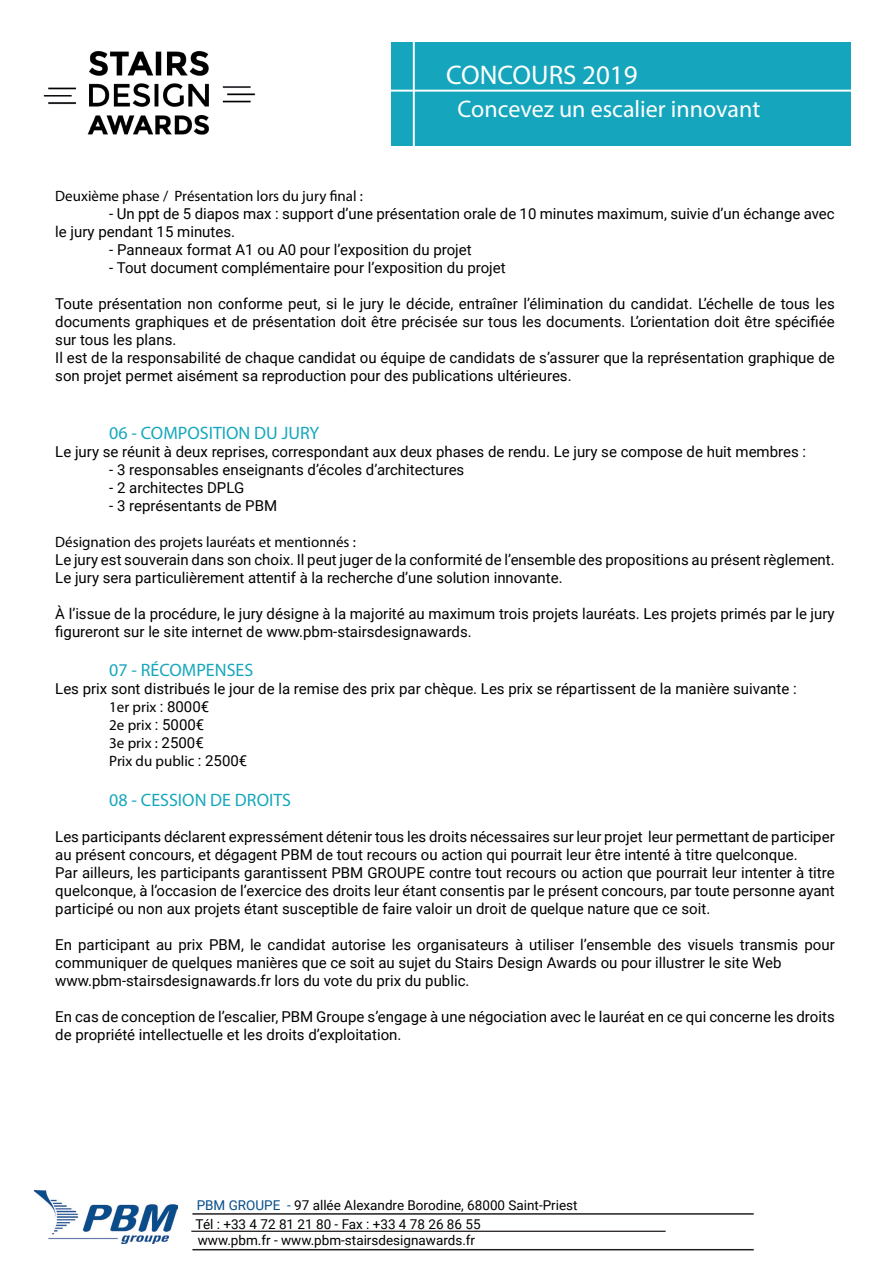
<style>
.page{position:relative;width:893px;height:1263px;background:#fff}
.page>*{position:absolute;margin:0;border:0;box-sizing:border-box;transform-origin:0 0}
.t1{font:27px "Myriad Pro";color:#fff}
.t2{font:24px "Myriad Pro";color:#fff}
.t3{font:18px "Myriad Pro";color:#17a7bc}
.t4{font:15px/18px "Roboto";color:#000001}
.t5{font:15px/18px "Myriad Pro";color:#000001}
.t6{font:13.5px/19px "Roboto";color:#020002}
.s1{font-family:"Roboto"}
.s2{color:#064e89}
.s3{color:#020303}
</style>
<div class="page">
<img style="left:43px;top:51px;width:213px;height:84px">
<img style="left:34px;top:1190px;width:144px;height:53px">
<hr style="left:192px;top:1213px;width:562px;height:2px;background:#231f20">
<hr style="left:191px;top:1230px;width:475px;height:2px;background:#231f20">
<hr style="left:192px;top:1249px;width:562px;height:1px;background:#231f20">
<div style="left:391px;top:43px;width:459px;height:102px;background:#15a6bd"></div>
<h1 class="t1" style="left:446px;top:59px;width:193px">CONCOURS 2019</h1>
<h2 class="t2" style="left:458px;top:94px;width:304px">Concevez un escalier innovant</h2>
<p class="t5" style="left:55px;top:187px;width:309px">Deuxième phase / Présentation lors du jury nal :</p>
<p class="t4" style="left:55px;top:204px;width:781px;text-indent:54px">- Un ppt de 5 diapos max : support d’une présentation orale de 10 minutes maximum, suivie d’un échange avec le jury pendant 15 minutes.</p>
<p class="t4" style="left:109px;top:240px;width:364px">- Panneaux format A1 ou A0 pour l’exposition du projet</p>
<p class="t4" style="left:109px;top:258px;width:398px">- Tout document complémentaire pour l’exposition du projet</p>
<p class="t4" style="left:55px;top:294px;width:781px">Toute présentation non conforme peut, si le jury le décide, entraîner l’élimination du candidat. L’échelle de tous les documents graphiques et de présentation doit être précisée sur tous les documents. L’orientation doit être spécifiée sur tous les plans.<br>Il est de la responsabilité de chaque candidat ou équipe de candidats de s’assurer que la représentation graphique de son projet permet aisément sa reproduction pour des publications ultérieures.</p>
<p class="t3" style="left:109px;top:421px;width:212px">06 - COMPOSITION DU JURY</p>
<p class="t4" style="left:55px;top:442px;width:752px">Le jury se réunit à deux reprises, correspondant aux deux phases de rendu. Le jury se compose de huit membres :</p>
<p class="t4" style="left:109px;top:460px;width:357px">- 3 responsables enseignants d’écoles d’architectures</p>
<p class="t4" style="left:109px;top:478px;width:136px">- 2 architectes DPLG</p>
<p class="t4" style="left:109px;top:496px;width:169px">- 3 représentants de PBM</p>
<p class="t5" style="left:55px;top:532px;width:302px">Désignation des projets lauréats et mentionnés :</p>
<p class="t4" style="left:55px;top:550px;width:781px">Le jury est souverain dans son choix. Il peut juger de la conformité de l’ensemble des propositions au présent règlement.<br>Le jury sera particulièrement attentif à la recherche d’une solution innovante.</p>
<p class="t4" style="left:55px;top:604px;width:781px">À l’issue de la procédure, le jury désigne à la majorité au maximum trois projets lauréats. Les projets primés par le jury figureront sur le site internet de www.pbm-stairsdesignawards.</p>
<p class="t3" style="left:109px;top:659px;width:145px">07 - RÉCOMPENSES</p>
<p class="t4" style="left:55px;top:679px;width:743px">Les prix sont distribués le jour de la remise des prix par chèque. Les prix se répartissent de la manière suivante :</p>
<p class="t5" style="left:109px;top:698px;width:140px">1er prix <span class="s1">: 8000€<br></span>2e prix <span class="s1">: 5000€<br></span>3e prix : <span class="s1">2500€<br></span>Prix du public <span class="s1">: 2500€</span></p>
<p class="t3" style="left:109px;top:789px;width:183px">08 - CESSION DE DROITS</p>
<p class="t4" style="left:55px;top:827px;width:781px">Les participants déclarent expressément détenir tous les droits nécessaires sur leur projet leur permettant de participer au présent concours, et dégagent PBM de tout recours ou action qui pourrait leur être intenté à titre quelconque.<br>Par ailleurs, les participants garantissent PBM GROUPE contre tout recours ou action que pourrait leur intenter à titre quelconque, à l’occasion de l’exercice des droits leur étant consentis par le présent concours, par toute personne ayant participé ou non aux projets étant susceptible de faire valoir un droit de quelque nature que ce soit.</p>
<p class="t4" style="left:55px;top:935px;width:781px">En participant au prix PBM, le candidat autorise les organisateurs à utiliser l’ensemble des visuels transmis pour communiquer de quelques manières que ce soit au sujet du Stairs Design Awards ou pour illustrer le site Web www.pbm-stairsdesignawards.fr lors du vote du prix du public.</p>
<p class="t4" style="left:55px;top:1007px;width:781px">En cas de conception de l’escalier, PBM Groupe s’engage à une négociation avec le lauréat en ce qui concerne les droits de propriété intellectuelle et les droits d’exploitation.</p>
<p class="t6" style="left:196px;top:1195px;width:384px"><span class="s2">PBM GROUPE -</span> 97 allée Alexandre Borodine, 68000 Saint-Priest<br><span class="s3">Tél : +33 4 72 81 21 80 - Fax : +33 4 78 26 86 55</span></p>
<p class="t6" style="left:198px;top:1230px;width:279px">www.pbm.fr - www.pbm-stairsdesignawards.fr</p>
</div>
